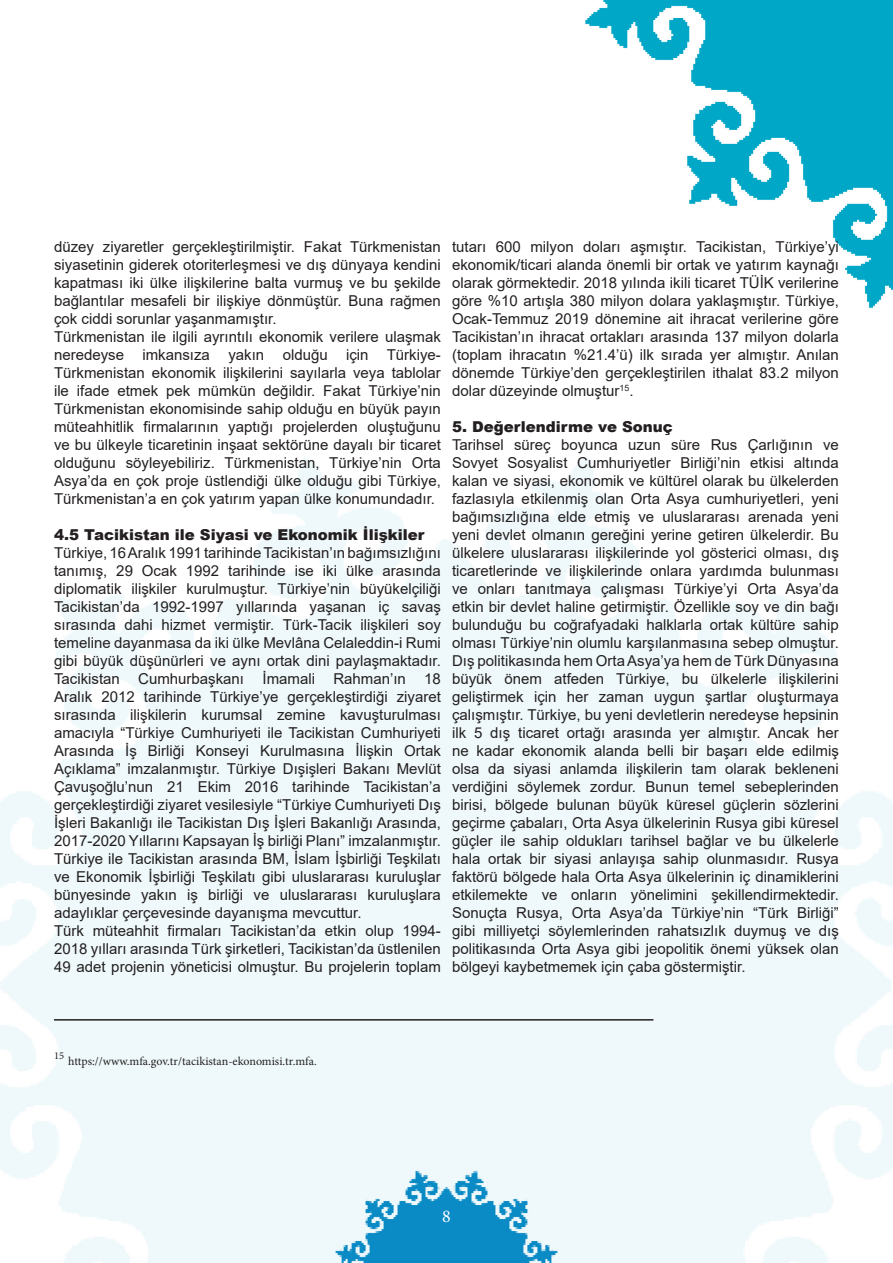
<style>
.page{position:relative;width:893px;height:1263px;background:#fff}
.page>*{position:absolute;margin:0;border:0;box-sizing:border-box;transform-origin:0 0}
.t1{font:18px "Minion Pro";color:#fff}
.t2{font:15px/18px "Arial";color:#231f20;text-align:justify}
.t3{font:900 15px "Arial";color:#231f20}
.t4{font:12px "Minion Pro";color:#231f20}
.t5{font:10.5px "Minion Pro";color:#231f20}
</style>
<div class="page">
<img style="left:0;top:0;width:893px;height:1263px">
<hr style="left:54px;top:1019px;width:599px;height:1px;background:#231f20">
<p class="t2" style="left:54px;top:238px;width:388px">düzey ziyaretler gerçekleştirilmiştir. Fakat Türkmenistan siyasetinin giderek otoriterleşmesi ve dış dünyaya kendini kapatması iki ülke ilişkilerine balta vurmuş ve bu şekilde bağlantılar mesafeli bir ilişkiye dönmüştür. Buna rağmen çok ciddi sorunlar yaşanmamıştır.</p>
<p class="t2" style="left:54px;top:328px;width:388px">Türkmenistan ile ilgili ayrıntılı ekonomik verilere ulaşmak neredeyse imkansıza yakın olduğu için Türkiye-Türkmenistan ekonomik ilişkilerini sayılarla veya tablolar ile ifade etmek pek mümkün değildir. Fakat Türkiye’nin Türkmenistan ekonomisinde sahip olduğu en büyük payın müteahhitlik firmalarının yaptığı projelerden oluştuğunu ve bu ülkeyle ticaretinin inşaat sektörüne dayalı bir ticaret olduğunu söyleyebiliriz. Türkmenistan, Türkiye’nin Orta Asya’da en çok proje üstlendiği ülke olduğu gibi Türkiye, Türkmenistan’a en çok yatırım yapan ülke konumundadır.</p>
<p class="t3" style="left:54px;top:524px;width:372px">4.5 Tacikistan ile Siyasi ve Ekonomik İlişkiler</p>
<p class="t2" style="left:54px;top:544px;width:388px">Türkiye, 16 Aralık 1991 tarihinde Tacikistan’ın bağımsızlığını tanımış, 29 Ocak 1992 tarihinde ise iki ülke arasında diplomatik ilişkiler kurulmuştur. Türkiye’nin büyükelçiliği Tacikistan’da 1992-1997 yıllarında yaşanan iç savaş sırasında dahi hizmet vermiştir. Türk-Tacik ilişkileri soy temeline dayanmasa da iki ülke Mevlâna Celaleddin-i Rumi gibi büyük düşünürleri ve aynı ortak dini paylaşmaktadır.<br>Tacikistan Cumhurbaşkanı İmamali Rahman’ın 18<br>Aralık 2012 tarihinde Türkiye’ye gerçekleştirdiği ziyaret sırasında ilişkilerin kurumsal zemine kavuşturulması amacıyla “Türkiye Cumhuriyeti ile Tacikistan Cumhuriyeti Arasında İş Birliği Konseyi Kurulmasına İlişkin Ortak Açıklama” imzalanmıştır. Türkiye Dışişleri Bakanı Mevlüt Çavuşoğlu’nun 21 Ekim 2016 tarihinde Tacikistan’a gerçekleştirdiği ziyaret vesilesiyle “Türkiye Cumhuriyeti Dış İşleri Bakanlığı ile Tacikistan Dış İşleri Bakanlığı Arasında, 2017-2020 Yıllarını Kapsayan İş birliği Planı” imzalanmıştır.<br>Türkiye ile Tacikistan arasında BM, İslam İşbirliği Teşkilatı ve Ekonomik İşbirliği Teşkilatı gibi uluslararası kuruluşlar bünyesinde yakın iş birliği ve uluslararası kuruluşlara adaylıklar çerçevesinde dayanışma mevcuttur.</p>
<p class="t2" style="left:54px;top:922px;width:388px">Türk müteahhit firmaları Tacikistan’da etkin olup 1994- 2018 yılları arasında Türk şirketleri, Tacikistan’da üstlenilen 49 adet projenin yöneticisi olmuştur. Bu projelerin toplam</p>
<p class="t2" style="left:452px;top:238px;width:388px">tutarı 600 milyon doları aşmıştır. Tacikistan, Türkiye’yi ekonomik/ticari alanda önemli bir ortak ve yatırım kaynağı olarak görmektedir. 2018 yılında ikili ticaret TÜİK verilerine göre %10 artışla 380 milyon dolara yaklaşmıştır. Türkiye, Ocak-Temmuz 2019 dönemine ait ihracat verilerine göre Tacikistan’ın ihracat ortakları arasında 137 milyon dolarla (toplam ihracatın %21.4’ü) ilk sırada yer almıştır. Anılan dönemde Türkiye’den gerçekleştirilen ithalat 83.2 milyon dolar düzeyinde olmuştur<sup>15</sup>.</p>
<p class="t3" style="left:452px;top:416px;width:222px">5. Değerlendirme ve Sonuç</p>
<p class="t2" style="left:452px;top:436px;width:388px">Tarihsel süreç boyunca uzun süre Rus Çarlığının ve Sovyet Sosyalist Cumhuriyetler Birliği’nin etkisi altında kalan ve siyasi, ekonomik ve kültürel olarak bu ülkelerden fazlasıyla etkilenmiş olan Orta Asya cumhuriyetleri, yeni bağımsızlığına elde etmiş ve uluslararası arenada yeni yeni devlet olmanın gereğini yerine getiren ülkelerdir. Bu ülkelere uluslararası ilişkilerinde yol gösterici olması, dış ticaretlerinde ve ilişkilerinde onlara yardımda bulunması ve onları tanıtmaya çalışması Türkiye’yi Orta Asya’da etkin bir devlet haline getirmiştir. Özellikle soy ve din bağı bulunduğu bu coğrafyadaki halklarla ortak kültüre sahip olması Türkiye’nin olumlu karşılanmasına sebep olmuştur.<br>Dış politikasında hem Orta Asya’ya hem de Türk Dünyasına büyük önem atfeden Türkiye, bu ülkelerle ilişkilerini geliştirmek için her zaman uygun şartlar oluşturmaya çalışmıştır. Türkiye, bu yeni devletlerin neredeyse hepsinin ilk 5 dış ticaret ortağı arasında yer almıştır. Ancak her ne kadar ekonomik alanda belli bir başarı elde edilmiş olsa da siyasi anlamda ilişkilerin tam olarak bekleneni verdiğini söylemek zordur. Bunun temel sebeplerinden birisi, bölgede bulunan büyük küresel güçlerin sözlerini geçirme çabaları, Orta Asya ülkelerinin Rusya gibi küresel güçler ile sahip oldukları tarihsel bağlar ve bu ülkelerle hala ortak bir siyasi anlayışa sahip olunmasıdır. Rusya faktörü bölgede hala Orta Asya ülkelerinin iç dinamiklerini etkilemekte ve onların yönelimini şekillendirmektedir.<br>Sonuçta Rusya, Orta Asya’da Türkiye’nin “Türk Birliği” gibi milliyetçi söylemlerinden rahatsızlık duymuş ve dış politikasında Orta Asya gibi jeopolitik önemi yüksek olan bölgeyi kaybetmemek için çaba göstermiştir.</p>
<p class="t5" style="left:54px;top:1048px;width:12px">15</p>
<p class="t4" style="left:68px;top:1053px;width:250px">https://www.mfa.gov.tr/tacikistan-ekonomisi.tr.mfa.</p>
<p class="t1" style="left:442px;top:1204px;width:10px">8</p>
</div>
